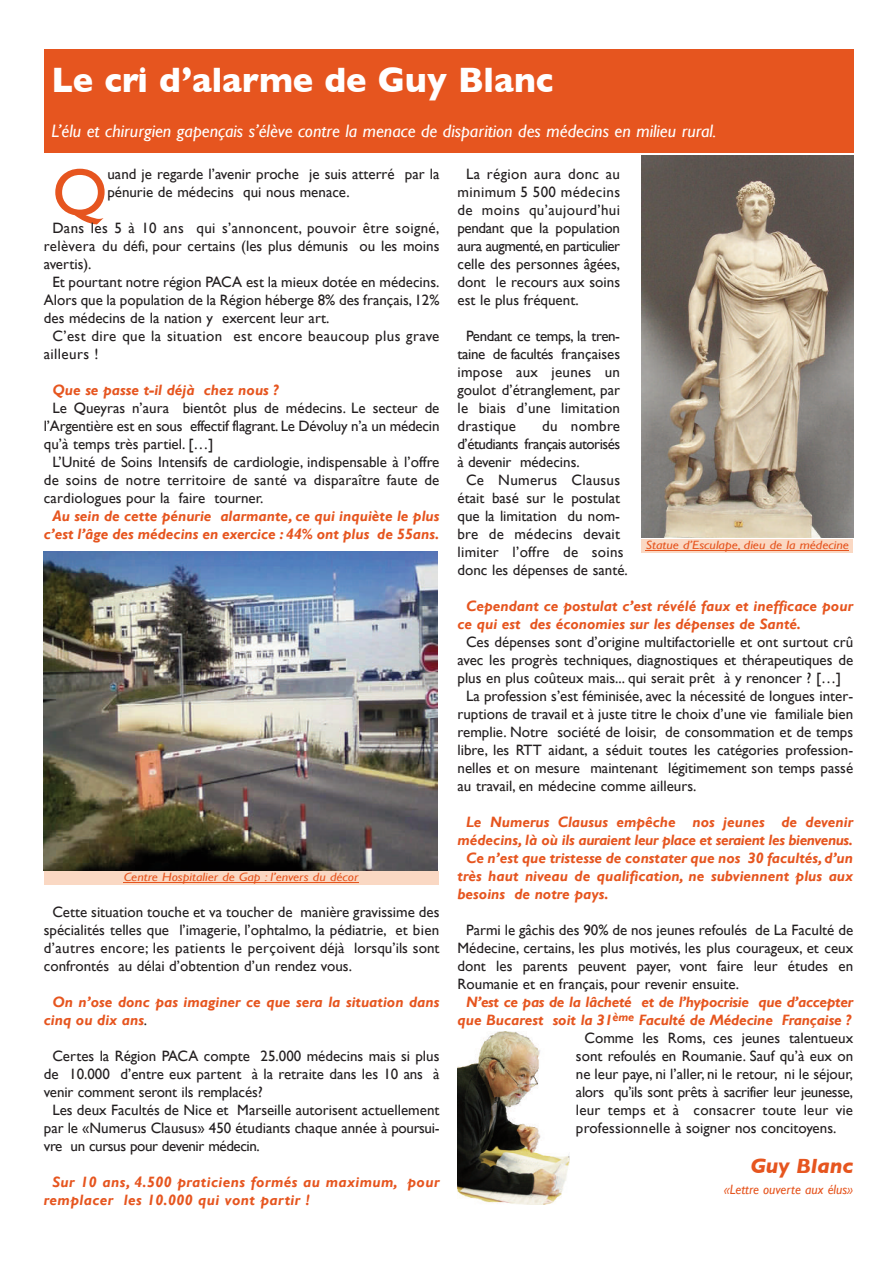
<style>
.page{position:relative;width:893px;height:1263px;background:#fff}
.page>*{position:absolute;margin:0;border:0;box-sizing:border-box;transform-origin:0 0}
.t1{font:67.05px "Gill Sans";color:#e6551f}
.t2{font:700 36px "Gill Sans";color:#fff;scale:.95 1}
.t3{font:italic 700 21px "Gill Sans";color:#e6551f}
.t4{font:italic 18px "Gill Sans";color:#fff}
.t5{font:15px/18px "Gill Sans";color:#231f20;text-align:justify}
.t6{font:italic 700 15px/18px "Gill Sans";color:#e6551f}
.t7{font:15px "Gill Sans";letter-spacing:.025em;color:#231f20}
.t8{font:italic 700 15px/18px "Gill Sans";letter-spacing:.025em;color:#e6551f}
.t9{font:15px "Gill Sans";letter-spacing:-.025em;color:#231f20}
.t10{font:italic 700 15px "Gill Sans";letter-spacing:-.025em;color:#e6551f}
.t11{font:italic 700 15px "Gill Sans";letter-spacing:-.02em;color:#e6551f}
.t12{font:15px "Gill Sans";letter-spacing:.02em;color:#231f20}
.t13{font:15px "Gill Sans";letter-spacing:-.035em;color:#231f20}
.t14{font:italic 13.5px "Gill Sans";color:#e6551f}
.t15{font:italic 12px "Gill Sans";color:#e6551f;scale:1.15 1}
.s1{font-weight:400;font-style:normal;color:#231f20}
</style>
<div class="page">
<div style="left:44px;top:50px;width:809px;height:103px;background:#e6551f"></div>
<img style="left:642px;top:156px;width:211px;height:382px">
<div style="left:642px;top:539px;width:211px;height:14px;background:#fad8c3"></div>
<hr style="left:646px;top:550px;width:203px;height:1px;background:#e6551f">
<img style="left:458px;top:1031px;width:111px;height:174px">
<div style="left:44px;top:871px;width:394px;height:13px;background:#fad8c3"></div>
<hr style="left:124px;top:882px;width:105px;height:1px;background:#e6551f">
<hr style="left:229px;top:882px;width:129px;height:1px;background:#e6551f">
<img style="left:44px;top:552px;width:393px;height:318px">
<h2 class="t2" style="left:51px;top:59px;width:530px">Le cri d’alarme de Guy Blanc</h2>
<p class="t4" style="left:51px;top:120px;width:667px">L’élu et chirurgien gapençais s’élève contre la menace de disparition des médecins en milieu rural.</p>
<h1 class="t1" style="left:52px;top:153px;width:57px">Q</h1>
<p class="t5" style="left:107px;top:165px;width:334px">uand je regarde l’avenir proche je suis atterré par la pénurie de médecins qui nous menace.</p>
<p class="t7" style="left:52px;top:219px;width:389px">Dans les 5 à 10 ans qui s’annoncent, pouvoir être soigné,</p>
<p class="t5" style="left:44px;top:237px;width:397px">relèvera du défi, pour certains (les plus démunis ou les moins</p>
<p class="t5" style="left:44px;top:255px;width:49px">avertis).</p>
<p class="t5" style="left:52px;top:273px;width:389px">Et pourtant notre région PACA est la mieux dotée en médecins.</p>
<p class="t5" style="left:44px;top:291px;width:397px">Alors que la population de la Région héberge 8% des français, 12%</p>
<p class="t5" style="left:44px;top:309px;width:287px">des médecins de la nation y exercent leur art.</p>
<p class="t7" style="left:52px;top:327px;width:389px">C’est dire que la situation est encore beaucoup plus grave</p>
<p class="t7" style="left:44px;top:345px;width:56px">ailleurs !</p>
<p class="t6" style="left:52px;top:381px;width:227px">Que se passe t-il déjà chez nous ?</p>
<p class="t5" style="left:52px;top:399px;width:389px">Le Queyras n’aura bientôt plus de médecins. Le secteur de</p>
<p class="t5" style="left:44px;top:417px;width:397px">l’Argentière est en sous effectif flagrant. Le Dévoluy n’a un médecin</p>
<p class="t5" style="left:44px;top:435px;width:171px">qu’à temps très partiel. […]</p>
<p class="t5" style="left:52px;top:453px;width:389px">L’Unité de Soins Intensifs de cardiologie, indispensable à l’offre</p>
<p class="t5" style="left:44px;top:471px;width:397px">de soins de notre territoire de santé va disparaître faute de</p>
<p class="t5" style="left:44px;top:489px;width:221px">cardiologues pour la faire tourner.</p>
<p class="t6" style="left:44px;top:507px;width:397px;text-align:center">Au sein de cette pénurie alarmante, ce qui inquiète le plus c’est l’âge des médecins en exercice : 44% ont plus de 55ans.</p>
<p class="t5" style="left:457px;top:165px;width:164px;text-indent:9px">La région aura donc au minimum 5 500 médecins de moins qu’aujourd’hui pendant que la population aura augmenté, en particulier celle des personnes âgées, dont le recours aux soins est le plus fréquent.</p>
<p class="t5" style="left:457px;top:327px;width:164px;text-indent:9px">Pendant ce temps, la tren&shy;taine de facultés françaises impose aux jeunes un goulot d’étranglement, par le biais d’une limitation drastique</p>
<p class="t12" style="left:542px;top:417px;width:79px">du nombre</p>
<p class="t13" style="left:457px;top:435px;width:164px">d’étudiants français autorisés</p>
<p class="t5" style="left:457px;top:453px;width:124px">à devenir médecins.</p>
<p class="t12" style="left:466px;top:471px;width:156px">Ce Numerus Clausus</p>
<p class="t5" style="left:457px;top:489px;width:164px">était basé sur le postulat</p>
<p class="t5" style="left:457px;top:507px;width:164px">que la limitation du nom-</p>
<p class="t5" style="left:457px;top:525px;width:164px">bre de médecins devait</p>
<p class="t12" style="left:457px;top:543px;width:168px">limiter l’offre de soins</p>
<p class="t5" style="left:457px;top:561px;width:172px">donc les dépenses de santé.</p>
<p class="t6" style="left:457px;top:597px;width:397px;text-indent:9px">Cependant ce postulat c’est révélé faux et inefficace pour ce qui est des économies sur les dépenses de Santé.</p>
<p class="t5" style="left:466px;top:633px;width:389px">Ces dépenses sont d’origine multifactorielle et ont surtout crû</p>
<p class="t5" style="left:457px;top:651px;width:397px">avec les progrès techniques, diagnostiques et thérapeutiques de</p>
<p class="t5" style="left:457px;top:669px;width:385px">plus en plus coûteux mais... qui serait prêt à y renoncer ? […]</p>
<p class="t5" style="left:466px;top:687px;width:389px">La profession s’est féminisée, avec la nécessité de longues inter-</p>
<p class="t5" style="left:457px;top:705px;width:397px">ruptions de travail et à juste titre le choix d’une vie familiale bien</p>
<p class="t5" style="left:457px;top:723px;width:397px">remplie. Notre société de loisir, de consommation et de temps</p>
<p class="t5" style="left:457px;top:741px;width:397px">libre, les RTT aidant, a séduit toutes les catégories profession-</p>
<p class="t5" style="left:457px;top:759px;width:397px">nelles et on mesure maintenant légitimement son temps passé</p>
<p class="t5" style="left:457px;top:777px;width:240px">au travail, en médecine comme ailleurs.</p>
<p class="t6" style="left:466px;top:813px;width:389px">Le Numerus Clausus empêche nos jeunes de devenir</p>
<p class="t10" style="left:457px;top:831px;width:397px">médecins, là où ils auraient leur place et seraient les bienvenus.</p>
<p class="t6" style="left:466px;top:849px;width:389px">Ce n’est que tristesse de constater que nos 30 facultés, d’un</p>
<p class="t6" style="left:457px;top:867px;width:397px">très haut niveau de qualification, ne subviennent plus aux</p>
<p class="t6" style="left:457px;top:885px;width:153px">besoins de notre pays.</p>
<p class="t5" style="left:457px;top:921px;width:397px;text-indent:9px">Parmi le gâchis des 90% de nos jeunes refoulés de La Faculté de Médecine, certains, les plus motivés, les plus courageux, et ceux dont les parents peuvent payer, vont faire leur études en Roumanie et en français, pour revenir ensuite.</p>
<p class="t11" style="left:466px;top:993px;width:389px">N’est ce pas de la lâcheté et de l’hypocrisie que d’accepter</p>
<p class="t6" style="left:457px;top:1011px;width:395px">que Bucarest soit la 31<sup>ème</sup> Faculté de Médecine Française ?</p>
<p class="t5" style="left:584px;top:1029px;width:270px">Comme les Roms, ces jeunes talentueux</p>
<p class="t5" style="left:576px;top:1047px;width:279px">sont refoulés en Roumanie. Sauf qu’à eux on</p>
<p class="t5" style="left:576px;top:1065px;width:279px">ne leur paye, ni l’aller, ni le retour, ni le séjour,</p>
<p class="t9" style="left:576px;top:1083px;width:279px">alors qu’ils sont prêts à sacrifier leur jeunesse,</p>
<p class="t5" style="left:576px;top:1101px;width:279px">leur temps et à consacrer toute leur vie</p>
<p class="t5" style="left:576px;top:1119px;width:262px">professionnelle à soigner nos concitoyens.</p>
<h3 class="t3" style="left:751px;top:1154px;width:104px">Guy Blanc</h3>
<p class="t14" style="left:724px;top:1182px;width:131px">«Lettre ouverte aux élus»</p>
<p class="t15" style="left:646px;top:538px;width:178px">Statue d’Esculape, dieu de la médecine</p>
<p class="t15" style="left:124px;top:870px;width:206px">Centre Hospitalier de Gap : l’envers du décor</p>
<p class="t5" style="left:44px;top:903px;width:397px;text-indent:9px">Cette situation touche et va toucher de manière gravissime des spécialités telles que l’imagerie, l’ophtalmo, la pédiatrie, et bien d’autres encore; les patients le perçoivent déjà lorsqu’ils sont confrontés au délai d’obtention d’un rendez vous.</p>
<p class="t6" style="left:44px;top:993px;width:397px;text-indent:8px">On n’ose donc pas imaginer ce que sera la situation dans cinq ou dix ans<span class="s1">.</span></p>
<p class="t5" style="left:52px;top:1047px;width:389px">Certes la Région PACA compte 25.000 médecins mais si plus</p>
<p class="t5" style="left:44px;top:1065px;width:397px">de 10.000 d’entre eux partent à la retraite dans les 10 ans à</p>
<p class="t5" style="left:44px;top:1083px;width:220px">venir comment seront ils remplacés?</p>
<p class="t5" style="left:52px;top:1101px;width:389px">Les deux Facultés de Nice et Marseille autorisent actuellement</p>
<p class="t5" style="left:44px;top:1119px;width:397px">par le «Numerus Clausus» 450 étudiants chaque année à poursui-</p>
<p class="t9" style="left:44px;top:1137px;width:218px">vre un cursus pour devenir médecin.</p>
<p class="t8" style="left:44px;top:1173px;width:397px;text-indent:9px">Sur 10 ans, 4.500 praticiens formés au maximum, pour remplacer les 10.000 qui vont partir !</p>
</div>
